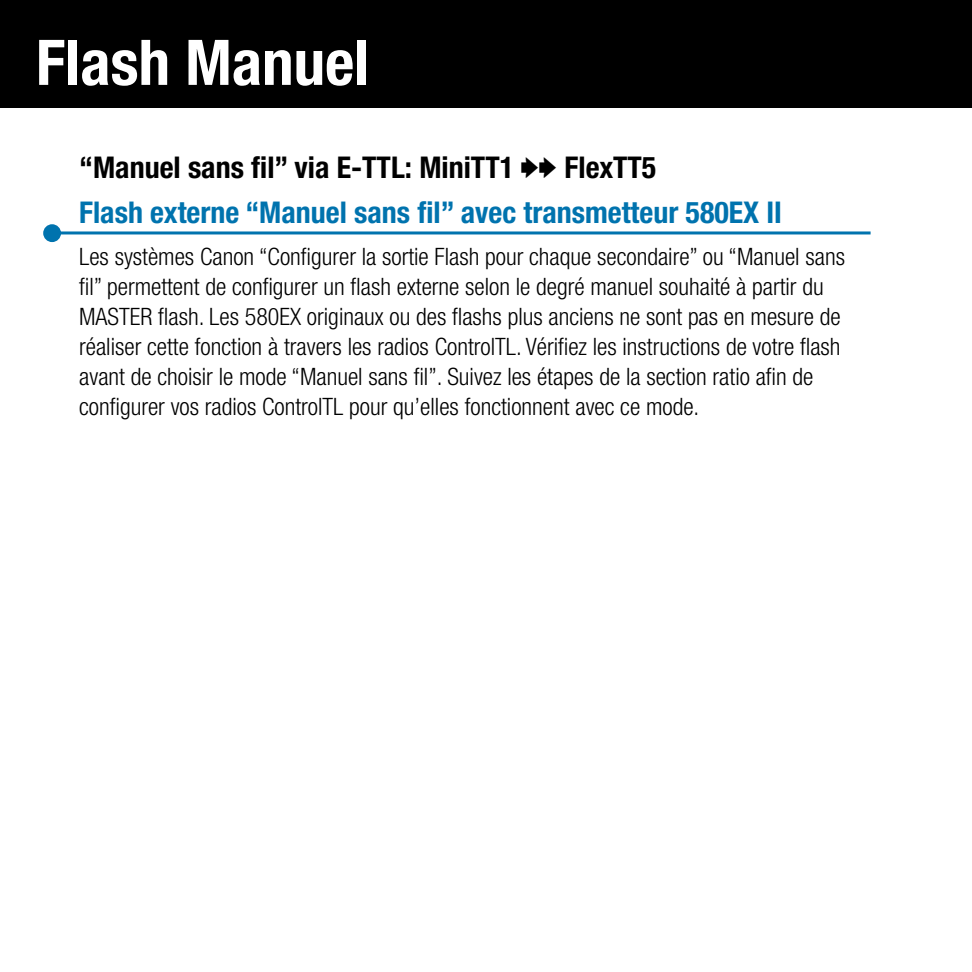
<style>
.page{position:relative;width:972px;height:972px;background:#fff}
.page>*{position:absolute;margin:0;border:0;box-sizing:border-box;transform-origin:0 0}
.t1{font:700 condensed 63px "Helvetica Neue";color:#fff}
.t2{font:700 condensed 30px/45px "Helvetica Neue";color:#0073ae}
.t3{font:300 condensed 24px/30px "Helvetica Neue";color:#000}
.s1{color:#000}
.s2{font-family:"Altemus Pointers";font-weight:400;font-stretch:normal;font-size:21px;color:#000}
</style>
<div class="page">
<div style="left:0;top:0;width:972px;height:107px;background:#000"></div>
<div style="left:43px;top:224px;width:18px;height:18px;background:#0073ae;border-radius:50%"></div>
<hr style="left:56px;top:231px;width:815px;height:3px;background:#0073ae">
<h1 class="t1" style="left:36px;top:24px;width:335px">Flash Manuel</h1>
<p class="t2" style="left:79px;top:144px;width:704px"><span class="s1">“Manuel sans fil” via E-TTL: MiniTT1</span> <span class="s2">OO</span> <span class="s1">FlexTT5<br></span>Flash externe “Manuel sans fil” avec transmetteur 580EX II</p>
<p class="t3" style="left:79px;top:241px;width:767px">Les systèmes Canon “Configurer la sortie Flash pour chaque secondaire” ou “Manuel sans fil” permettent de configurer un flash externe selon le degré manuel souhaité à partir du MASTER flash. Les 580EX originaux ou des flashs plus anciens ne sont pas en mesure de réaliser cette fonction à travers les radios ControlTL. Vérifiez les instructions de votre flash avant de choisir le mode “Manuel sans fil”. Suivez les étapes de la section ratio afin de configurer vos radios ControlTL pour qu’elles fonctionnent avec ce mode.</p>
</div>
